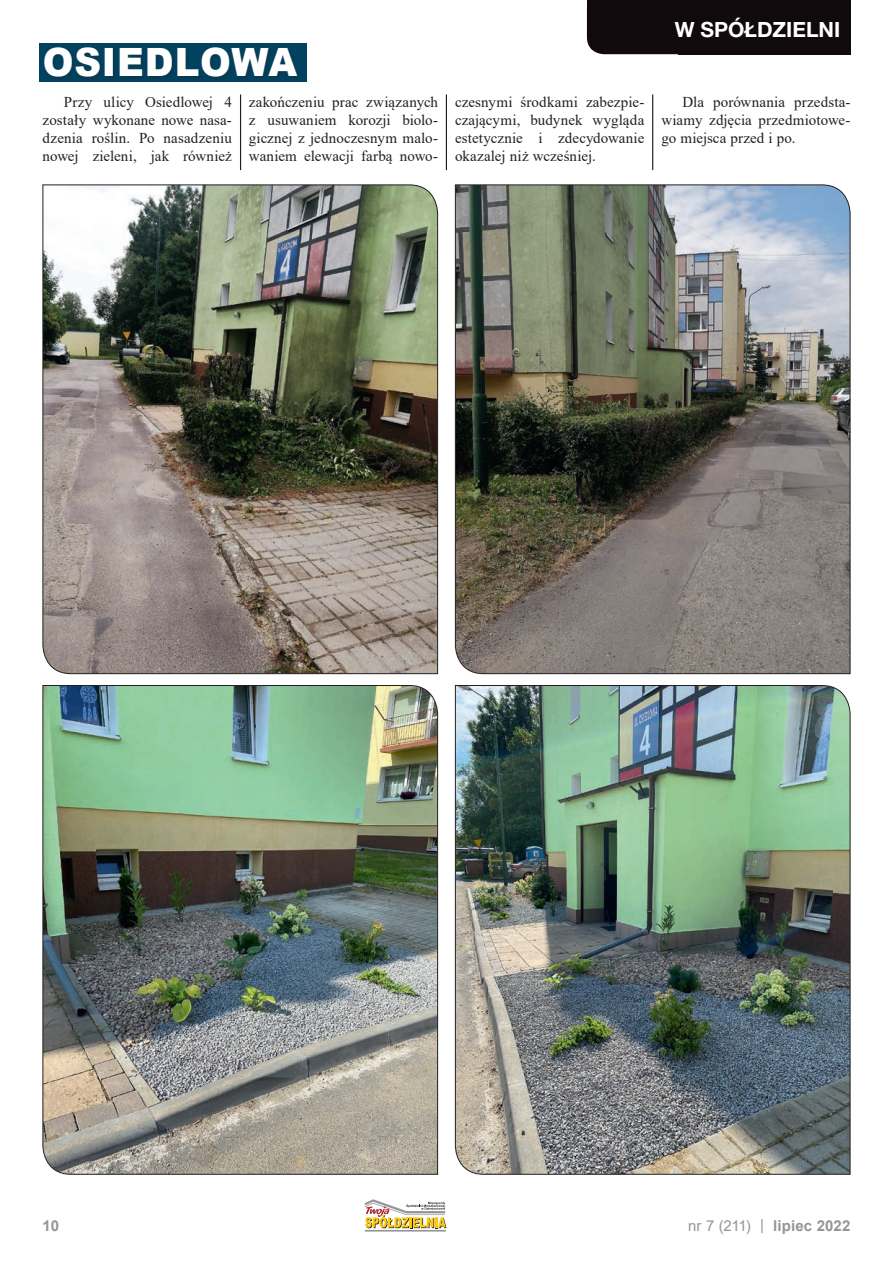
<style>
.page{position:relative;width:893px;height:1263px;background:#fff}
.page>*{position:absolute;margin:0;border:0;box-sizing:border-box;transform-origin:0 0}
.t1{font:900 39px "Arial";letter-spacing:.02em;color:#fff;scale:.95 1}
.t2{font:700 21px "Helvetica Neue LT Pro";color:#fff}
.t3{font:15px/18px "Times New Roman";letter-spacing:.005em;color:#231f20;text-align:justify}
.t4{font:700 15px "Arial";letter-spacing:.01em;color:#939598}
.s1{font-weight:400}
</style>
<div class="page">
<hr style="left:365px;top:1230px;width:81px;height:1px;background:#939598">
<svg style="left:365px;top:1199px;width:81px;height:29px"></svg>
<div style="left:587px;top:0;width:263px;height:54px;background:#110a0c"></div>
<div style="left:39px;top:43px;width:267px;height:38px;background:#014260"></div>
<div style="left:45px;top:48px;width:256px;height:32px;background:#063c55"></div>
<hr style="left:446px;top:95px;width:1px;height:75px;background:#231f20">
<hr style="left:652px;top:95px;width:1px;height:75px;background:#231f20">
<hr style="left:240px;top:95px;width:1px;height:75px;background:#231f20">
<img style="left:455px;top:685px;width:396px;height:490px">
<img style="left:42px;top:685px;width:396px;height:490px">
<img style="left:42px;top:184px;width:396px;height:490px">
<img style="left:455px;top:184px;width:396px;height:490px">
<h1 class="t1" style="left:43px;top:33px;width:269px">OSIEDLOWA</h1>
<h2 class="t2" style="left:675px;top:16px;width:167px">W SPÓŁDZIELNI</h2>
<p class="t3" style="left:43px;top:93px;width:191px;text-indent:21px">Przy ulicy Osiedlowej 4 zostały wykonane nowe nasa&shy;dzenia roślin. Po nasadzeniu nowej zieleni, jak również</p>
<p class="t3" style="left:249px;top:93px;width:191px">zakończeniu prac związanych z usuwaniem korozji biolo&shy;gicznej z jednoczesnym malo&shy;waniem elewacji farbą nowo-</p>
<p class="t3" style="left:455px;top:93px;width:191px">czesnymi środkami zabezpie&shy;czającymi, budynek wygląda estetycznie i zdecydowanie okazalej niż wcześniej.</p>
<p class="t3" style="left:661px;top:93px;width:191px;text-indent:21px">Dla porównania przedsta&shy;wiamy zdjęcia przedmiotowe&shy;go miejsca przed i po.</p>
<p class="t4" style="left:43px;top:1215px;width:18px">10</p>
<p class="t4" style="left:688px;top:1215px;width:164px"><span class="s1">nr 7 (211) |</span> lipiec 2022</p>
</div>
